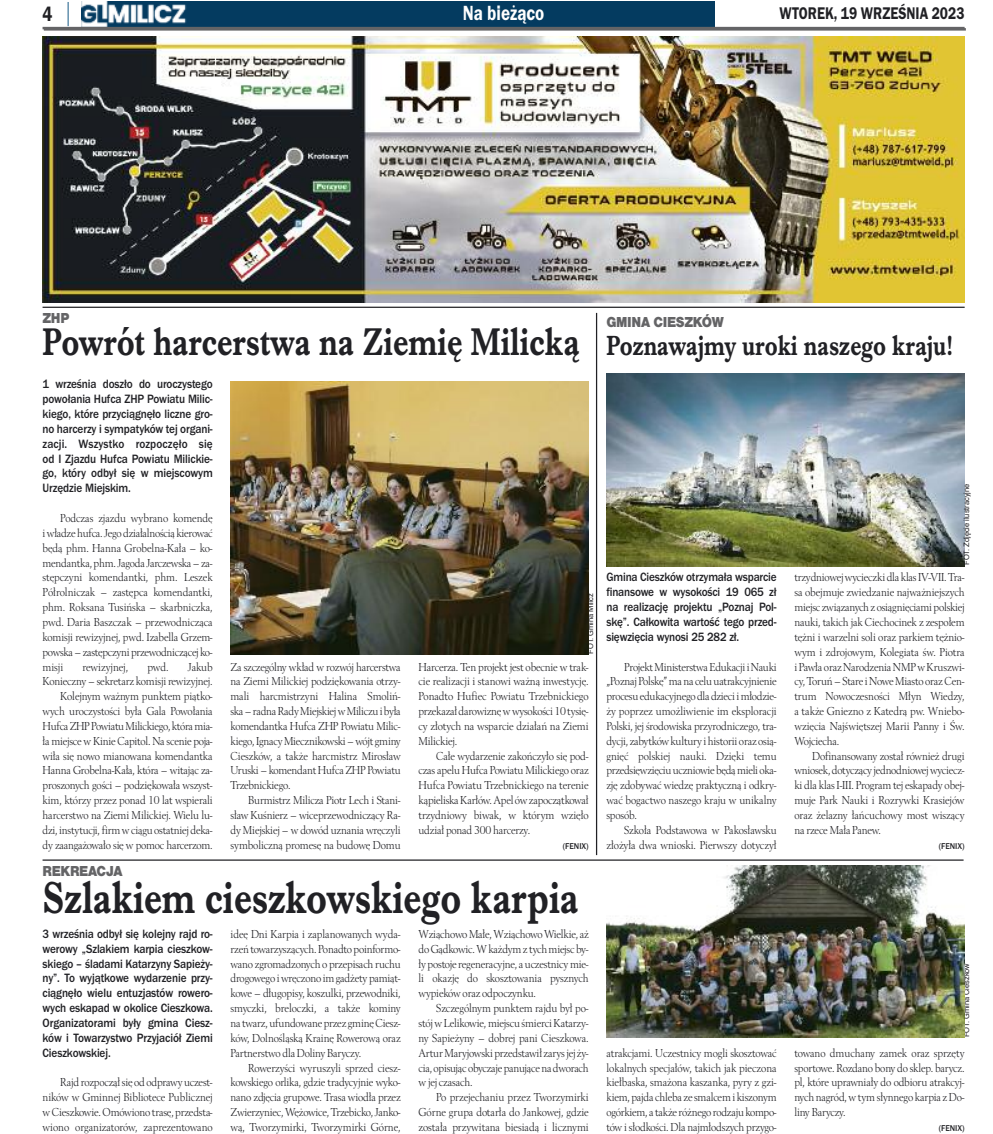
<style>
.page{position:relative;width:993px;height:1134px;background:#fff}
.page>*{position:absolute;margin:0;border:0;box-sizing:border-box;transform-origin:0 0}
.t1{font:700 46.25px "Imprint URWTCE";color:#212125;scale:.8 1}
.t2{font:700 40px "Imprint URWTCE";color:#212125;scale:.8 1}
.t3{font:700 28.75px "Imprint URWTCE";color:#212125;scale:.8 1}
.t4{font:21.25px "Franklin Got URWTCE Dem";color:#fff;scale:.8 1}
.t5{font:21.25px "Franklin Got URWTCE Dem";color:#212125;scale:.8 1}
.t6{font:17.5px "Franklin Got URWTCE Dem";color:#212125;scale:.8 1}
.t7{font:900 15px "Nimbus San TCE";letter-spacing:-.025em;color:#646466;scale:.9 1}
.t8{font:500 12.5px/14.9px "Franklin Got URWTCE";letter-spacing:-.01em;color:#212125;text-align:justify;scale:.9 1}
.t9{font:12px/14.9px "Berling TCE";letter-spacing:-.015em;color:#212125;text-align:justify;scale:.9 1}
.t10{font:500 8.75px "Franklin Got URWTCE";color:#212125;scale:.95 1}
.t11{font:7.5px "Helvetica";letter-spacing:-.005em;color:#212125}
</style>
<div class="page">
<img style="left:82px;top:2px;width:632px;height:25px">
<hr style="left:43px;top:27px;width:921px;height:2px;background:#646466">
<hr style="left:67px;top:2px;width:2px;height:24px;background:#457b9e">
<hr style="left:44px;top:28px;width:921px;height:3px;background:#646466">
<img style="left:606px;top:374px;width:358px;height:192px">
<img style="left:230px;top:381px;width:358px;height:273px">
<img style="left:606px;top:866px;width:358px;height:172px">
<hr style="left:595px;top:313px;width:2px;height:542px;background:#212125">
<hr style="left:43px;top:859px;width:920px;height:2px;background:#212125">
<hr style="left:43px;top:307px;width:921px;height:1px;background:#212125">
<img style="left:43px;top:36px;width:921px;height:266px">
<h3 class="t5" style="left:43px;top:1px;width:14px">4</h3>
<h3 class="t4" style="left:462px;top:0;width:103px">Na bieżąco</h3>
<h3 class="t6" style="left:779px;top:3px;width:233px">WTOREK, 19 WRZEŚNIA 2023</h3>
<p class="t7" style="left:43px;top:309px;width:31px">ZHP</p>
<h2 class="t2" style="left:43px;top:318px;width:672px">Powrót harcerstwa na Ziemię Milicką</h2>
<p class="t8" style="left:43px;top:377px;width:190px">1 września doszło do uroczystego powołania Hufca ZHP Powiatu Milic&shy;kiego, które przyciągnęło liczne gro&shy;no harcerzy i sympatyków tej organi&shy;zacji. Wszystko rozpoczęło się od I Zjazdu Hufca Powiatu Milickie&shy;go, który odbył się w miejscowym Urzędzie Miejskim.</p>
<p class="t9" style="left:43px;top:510px;width:190px;text-indent:18px">Podczas zjazdu wybrano komendę iwładzehufca.Jegodziałalnością kierować będą phm. Hanna Grobelna-Kała – ko&shy;mendantka, phm.Jagoda Jarczewska–za&shy;stępczyni komendantki, phm. Leszek Półrolniczak – zastępca komendantki, phm. Roksana Tusińska – skarbniczka, pwd. Daria Baszczak – przewodnicząca komisji rewizyjnej, pwd. Izabella Grzem&shy;powska–zastępczyniprzewodniczącej ko&shy;misji</p>
<p class="t9" style="left:43px;top:659px;width:190px;text-align:right">Jakub<br>Konieczny – sekretarz komisji rewizyjnej.<br>Kolejnym ważnym punktem piątko&shy;wych uroczystości była Gala Powołania HufcaZHPPowiatuMilickiego,któramia&shy;ła miejsce w Kinie Capitol. Na scenie poja&shy;wiła się nowo mianowana komendantka Hanna Grobelna-Kała, która – witając za&shy;proszonych gości – podziękowała wszyst&shy;kim, którzy przez ponad 10 lat wspierali harcerstwo na Ziemi Milickiej. Wielu lu&shy;dzi, instytucji, firm w ciągu ostatniej deka&shy;dy zaangażowało się w pomoc harcerzom.</p>
<p class="t9" style="left:230px;top:659px;width:190px">Za szczególny wkład w rozwój harcerstwa na Ziemi Milickiej podziękowania otrzy&shy;mali harcmistrzyni Halina Smoliń&shy;ska–radnaRadyMiejskiejwMiliczuibyła komendantka Hufca ZHP Powiatu Milic&shy;kiego,IgnacyMiecznikowski–wójt gminy Cieszków, a także harcmistrz Mirosław Uruski – komendant Hufca ZHP Powiatu Trzebnickiego.</p>
<p class="t9" style="left:82px;top:659px;width:52px">rewizyjnej,</p>
<p class="t9" style="left:147px;top:659px;width:25px">pwd.</p>
<p class="t9" style="left:230px;top:793px;width:190px;text-indent:18px">Burmistrz Milicza Piotr Lech i Stani&shy;sław Kuśnierz – wiceprzewodniczący Ra&shy;dy Miejskiej – w dowód uznania wręczyli symboliczną promesę na budowę Domu</p>
<p class="t11" style="left:587px;top:654px;width:62px;rotate:-90deg">FOT. Gmina Milicz</p>
<p class="t9" style="left:418px;top:659px;width:190px">Harcerza. Ten projekt jest obecnie w trak&shy;cie realizacji i stanowi ważną inwestycję.<br>Ponadto Hufiec Powiatu Trzebnickiego przekazałdarowiznęwwysokości10tysię&shy;cy złotych na wsparcie działań na Ziemi Milickiej.</p>
<p class="t9" style="left:418px;top:748px;width:190px;text-indent:18px">Całe wydarzenie zakończyło się pod&shy;czas apelu Hufca Powiatu Milickiego oraz Hufca Powiatu Trzebnickiego na terenie kąpieliskaKarłów.Apel ówzapoczątkował trzydniowy biwak, w którym wzięło udział ponad 300 harcerzy.</p>
<p class="t10" style="left:562px;top:841px;width:29px">(FENIX)</p>
<p class="t7" style="left:43px;top:862px;width:90px">REKREACJA</p>
<h1 class="t1" style="left:43px;top:870px;width:671px">Szlakiem cieszkowskiego karpia</h1>
<p class="t8" style="left:43px;top:926px;width:190px">3 września odbył się kolejny rajd ro&shy;werowy „Szlakiem karpia cieszkow&shy;skiego – śladami Katarzyny Sapieży&shy;ny”. To wyjątkowe wydarzenie przy&shy;ciągnęło wielu entuzjastów rowero&shy;wych eskapad w okolice Cieszkowa.<br>Organizatorami były gmina Ciesz&shy;ków i Towarzystwo Przyjaciół Ziemi Cieszkowskiej.</p>
<p class="t9" style="left:43px;top:1075px;width:190px;text-indent:18px">Rajd rozpocząłsię od odprawyuczest&shy;ników w Gminnej Bibliotece Publicznej wCieszkowie.Omówiono trasę, przedsta&shy;wiono organizatorów, zaprezentowano</p>
<p class="t9" style="left:230px;top:926px;width:190px">ideę Dni Karpia i zaplanowanych wyda&shy;rzeńtowarzyszących. Ponadto poinformo&shy;wano zgromadzonych o przepisach ruchu drogowego iwręczono imgadżety pamiąt&shy;kowe – długopisy, koszulki, przewodniki, smyczki, breloczki, a także kominy na twarz,ufundowane przez gminęCiesz&shy;ków, Dolnośląską Krainę Rowerową oraz Partnerstwo dla Doliny Baryczy.</p>
<p class="t9" style="left:230px;top:1060px;width:190px;text-indent:18px">Rowerzyści wyruszyli sprzed ciesz&shy;kowskiego orlika, gdzie tradycyjnie wyko&shy;nano zdjęcia grupowe. Trasa wiodła przez Zwierzyniec,Wężowice,Trzebicko,Janko&shy;wą, Tworzymirki, Tworzymirki Górne,</p>
<p class="t9" style="left:418px;top:926px;width:190px">WziąchowoMałe,WziąchowoWielkie, aż doGądkowic.Wkażdymz tychmiejsc by&shy;ły postoje regeneracyjne, auczestnicymie&shy;li okazję do skosztowania pysznych wypieków oraz odpoczynku.</p>
<p class="t9" style="left:418px;top:1000px;width:190px;text-indent:18px">Szczególnym punktem rajdu był po&shy;stój w Lelikowie, miejscu śmierci Katarzy&shy;ny Sapieżyny – dobrej pani Cieszkowa.<br>ArturMaryjowski przedstawił zarysjej ży&shy;cia, opisując obyczaje panującenadworach w jej czasach.</p>
<p class="t9" style="left:418px;top:1090px;width:190px;text-indent:18px">Po przejechaniu przez Tworzymirki Górne grupa dotarła do Jankowej, gdzie została przywitana biesiadą i licznymi</p>
<p class="t7" style="left:606px;top:313px;width:132px">GMINA CIESZKÓW</p>
<h3 class="t3" style="left:606px;top:328px;width:434px">Poznawajmy uroki naszego kraju!</h3>
<p class="t11" style="left:963px;top:565px;width:83px;rotate:-90deg">FOT. Zdjęcie ilustracyjne</p>
<p class="t8" style="left:606px;top:570px;width:190px">Gmina Cieszków otrzymała wsparcie finansowe w wysokości 19 065 zł na realizację projektu „Poznaj Pol&shy;skę”. Całkowita wartość tego przed&shy;sięwzięcia wynosi 25 282 zł.</p>
<p class="t9" style="left:606px;top:659px;width:190px;text-indent:18px">ProjektMinisterstwaEdukacjiiNauki „Poznaj Polskę”mana celuuatrakcyjnienie procesuedukacyjnegodladzieciimłodzie&shy;ży poprzez umożliwienie im eksploracji Polski, jej środowiska przyrodniczego, tra&shy;dycji, zabytkówkultury i historii oraz osią&shy;gnięć polskiej nauki. Dzięki temu przedsięwzięciuuczniowiebędąmieli oka&shy;zję zdobywać wiedzę praktyczną i odkry&shy;wać bogactwo naszego kraju w unikalny sposób.</p>
<p class="t9" style="left:606px;top:822px;width:190px;text-align:right">Szkoła Podstawowa w Pakosławsku złożyła dwa wnioski. Pierwszy dotyczył</p>
<p class="t9" style="left:794px;top:570px;width:190px">trzydniowejwycieczki dla klasIV-VII.Tra&shy;sa obejmuje zwiedzanie najważniejszych miejsc związanychz osiągnięciami polskiej nauki, takich jak Ciechocinek z zespołem tężni i warzelni soli oraz parkiem tężnio&shy;wym i zdrojowym, Kolegiata św. Piotra i Pawła orazNarodzeniaNMPwKruszwi&shy;cy,Toruń–Stare iNoweMiasto orazCen&shy;trum Nowoczesności Młyn Wiedzy, a także Gniezno z Katedrą pw. Wniebo&shy;wzięcia Najświętszej Marii Panny i Św.<br>Wojciecha.</p>
<p class="t9" style="left:794px;top:748px;width:190px;text-indent:18px">Dofinansowany został również drugi wniosek,dotyczący jednodniowejwyciecz&shy;ki dla klas I-III. Program tej eskapady obej&shy;muje Park Nauki i Rozrywki Krasiejów oraz żelazny łańcuchowy most wiszący na rzece Mała Panew.</p>
<p class="t10" style="left:938px;top:841px;width:29px">(FENIX)</p>
<p class="t11" style="left:963px;top:1037px;width:75px;rotate:-90deg">FOT. Gmina Cieszków</p>
<p class="t9" style="left:606px;top:1045px;width:190px">atrakcjami. Uczestnicy mogli skosztować lokalnych specjałów, takich jak pieczona kiełbaska, smażona kaszanka, pyry z gzi&shy;kiem, pajda chleba ze smalcemi kiszonym ogórkiem, a także różnego rodzajukompo&shy;tów i słodkości. Dla najmłodszych przygo-</p>
<p class="t9" style="left:794px;top:1045px;width:190px">towano dmuchany zamek oraz sprzęty sportowe. Rozdano bony do sklep. barycz. pl, które uprawniały do odbioru atrakcyj&shy;nych nagród, w tym słynnego karpia z Do&shy;liny Baryczy.</p>
<p class="t10" style="left:938px;top:1123px;width:29px">(FENIX)</p>
</div>
